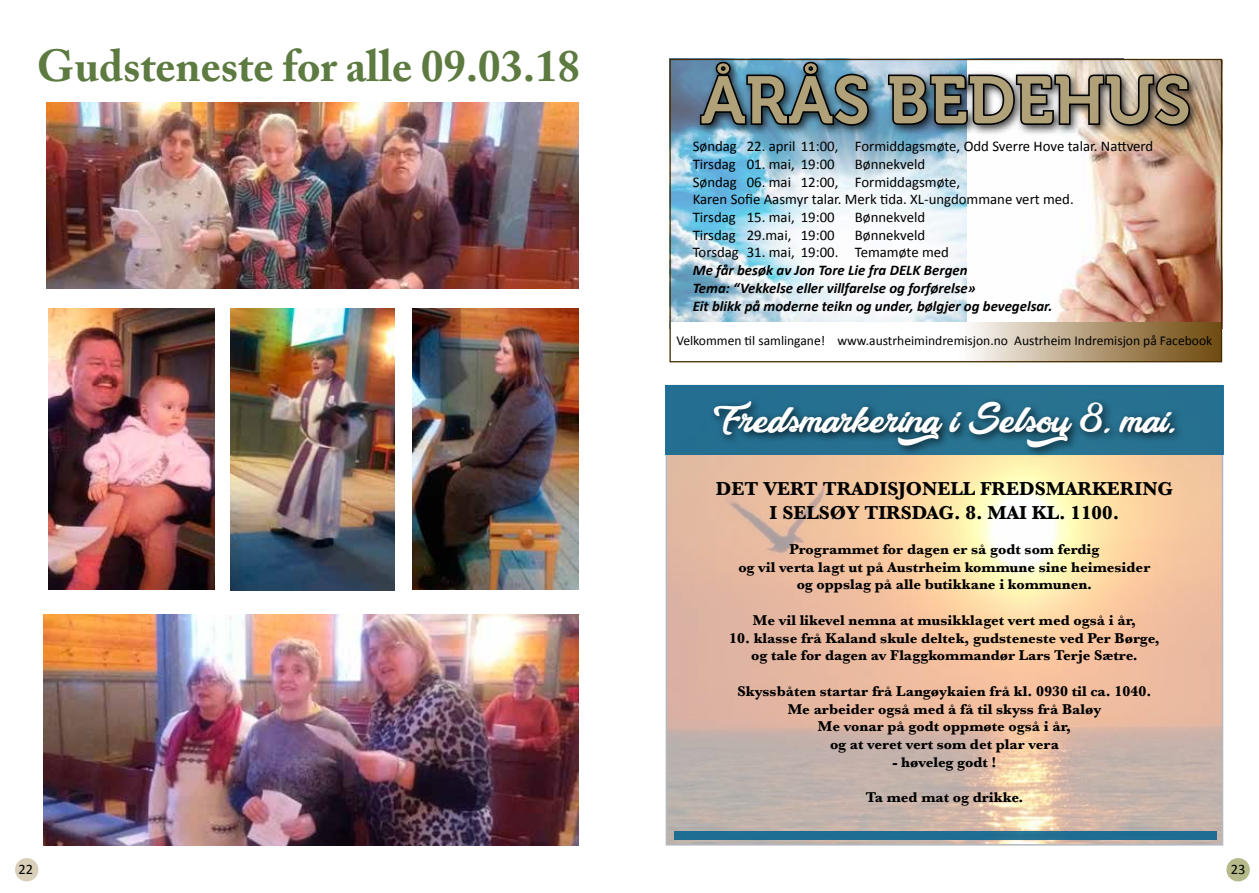
<style>
.page{position:relative;width:1259px;height:893px;background:#fff}
.page>*{position:absolute;margin:0;border:0;box-sizing:border-box;transform-origin:0 0}
.t1{font:66.45px "Museo 700";color:#b0a179}
.t2{font:700 44.55px "Adobe Caslon Pro";color:#5d7a41}
.t3{font:38.85px "Walking in the Street";color:#fff}
.t4{font:700 19.5px/23.4px "Baskerville";color:#000;text-align:center}
.t5{font:14.85px/17.7px "Calibri";color:#000}
.t6{font:italic 700 14.85px/17.7px "Calibri";color:#000}
.t7{font:700 14.7px/17.7px "Baskerville";color:#000;text-align:center}
.t8{font:14.4px "Calibri";color:#000}
.t9{font:13.5px "Calibri";color:#000}
</style>
<div class="page">
<div style="left:665px;top:385px;width:558px;height:70px;background:#256f90"></div>
<div style="left:709px;top:397px;width:475px;height:61px;background:#000;opacity:.75"></div>
<div style="left:674px;top:831px;width:543px;height:9px;background:#1f6d92"></div>
<img style="left:44px;top:614px;width:534px;height:232px">
<img style="left:412px;top:308px;width:166px;height:282px">
<img style="left:230px;top:308px;width:165px;height:282px">
<img style="left:49px;top:308px;width:166px;height:282px">
<img style="left:46px;top:103px;width:532px;height:185px">
<img style="left:671px;top:61px;width:296px;height:261px">
<img style="left:1056px;top:61px;width:164px;height:261px">
<svg style="left:969px;top:322px;width:251px;height:38px"></svg>
<div style="left:695px;top:57px;width:505px;height:79px;background:#000;opacity:.75"></div>
<svg style="left:698px;top:60px;width:172px;height:67px"></svg>
<img style="left:886px;top:72px;width:305px;height:55px">
<div style="left:15px;top:858px;width:23px;height:23px;background:#dad0b9;border-radius:50%"></div>
<div style="left:1226px;top:858px;width:23px;height:23px;background:#b6b98a;border-radius:50%"></div>
<h2 class="t2" style="left:37px;top:39px;width:544px">Gudsteneste for alle 09.03.18</h2>
<h1 class="t1" style="left:701px;top:63px;width:491px">ÅRÅS BEDEHUS</h1>
<p class="t5" style="left:693px;top:137px;width:462px">Søndag 22. april 11:00, Formiddagsmøte, Odd Sverre Hove talar. Nattverd<br>Tirsdag 01. mai, 19:00</p>
<p class="t5" style="left:693px;top:155px;width:382px;text-indent:162px">Bønnekveld<br>Søndag 06. mai 12:00, Formiddagsmøte,<br>Karen Sofie Aasmyr talar. Merk tida. XL-ungdommane vert med.<br>Tirsdag 15. mai, 19:00</p>
<p class="t5" style="left:855px;top:208px;width:72px">Bønnekveld</p>
<p class="t5" style="left:693px;top:226px;width:258px;text-indent:162px">Bønnekveld<br>Torsdag 31. mai, 19:00. Temamøte med</p>
<p class="t6" style="left:693px;top:261px;width:361px">Me får besøk av Jon Tore Lie fra DELK Bergen<br>Tema: “Vekkelse eller villfarelse og forførelse»<br>Eit blikk på moderne teikn og under, bølgjer og bevegelsar.</p>
<p class="t5" style="left:693px;top:226px;width:143px">Tirsdag 29.mai, 19:00</p>
<p class="t9" style="left:676px;top:332px;width:537px">Velkommen til samlingane! www.austrheimindremisjon.no Austrheim Indremisjon på Facebook</p>
<h3 class="t3" style="left:713px;top:395px;width:464px">Fredsmarkeringi Selsoy8. mai.</h3>
<h3 class="t4" style="left:716px;top:477px;width:459px">DET VERT TRADISJONELL FREDSMARKERING<br>I SELSØY TIRSDAG. 8. MAI KL. 1100.</h3>
<p class="t7" style="left:738px;top:540px;width:413px">Programmet for dagen er så godt som ferdig<br>og vil verta lagt ut på Austrheim kommune sine heimesider og oppslag på alle butikkane i kommunen.</p>
<p class="t7" style="left:753px;top:611px;width:384px">Me vil likevel nemna at musikklaget vert med også i år,</p>
<p class="t7" style="left:729px;top:629px;width:432px">10. klasse frå Kaland skule deltek, gudsteneste ved Per Børge, og tale for dagen av Flaggkommandør Lars Terje Sætre.</p>
<p class="t7" style="left:737px;top:682px;width:415px">Skyssbåten startar frå Langøykaien frå kl. 0930 til ca. 1040.<br>Me arbeider også med å få til skyss frå Baløy<br>Me vonar på godt oppmøte også i år,<br>og at veret vert som det plar vera</p>
<p class="t7" style="left:892px;top:753px;width:106px">- høveleg godt !</p>
<p class="t7" style="left:865px;top:789px;width:159px">Ta med mat og drikke.</p>
<p class="t8" style="left:19px;top:860px;width:16px">22</p>
<p class="t8" style="left:1231px;top:860px;width:16px">23</p>
</div>
